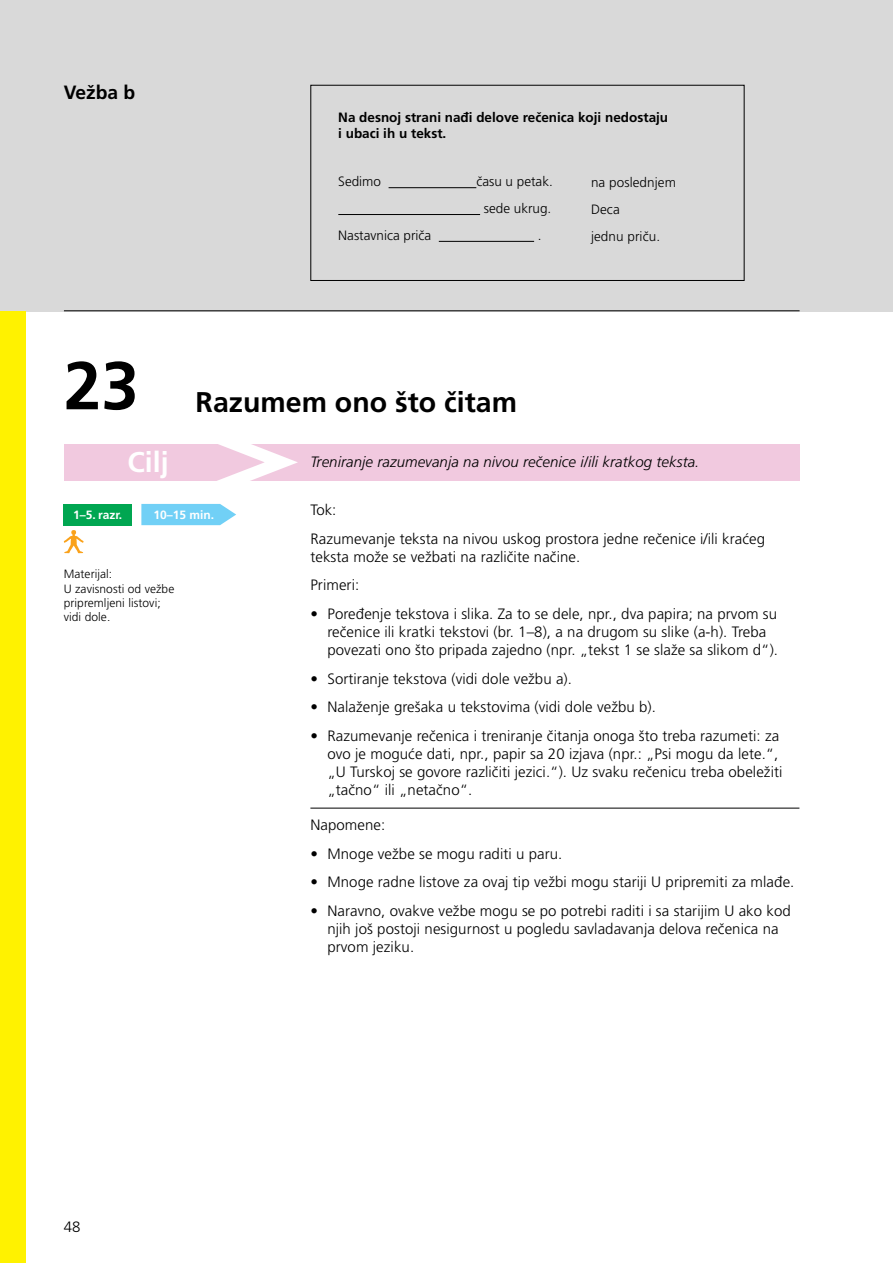
<style>
.page{position:relative;width:893px;height:1263px;background:#fff}
.page>*{position:absolute;margin:0;border:0;box-sizing:border-box;transform-origin:0 0}
.t1{font:700 67.5px "Frutiger LT Pro";color:#000}
.t2{font:700 28.5px "Frutiger LT Pro";color:#000}
.t3{font:700 28.5px "Frutiger LT Pro";color:#fff}
.t4{font:700 19.2px "Frutiger LT Pro";color:#000}
.t5{font:300 15px/18px "Frutiger LT Pro";letter-spacing:.005em;color:#000}
.t6{font:italic 300 15px "Frutiger LT Pro";letter-spacing:.005em;color:#000}
.t7{font:300 13.5px/26.8px "Frutiger LT Pro";color:#000;text-align:center}
.t8{font:700 13.5px/16.2px "Frutiger LT Pro";color:#000}
.t9{font:300 12px/14.4px "Frutiger LT Pro";letter-spacing:.005em;color:#000}
.t10{font:700 12px "Frutiger LT Pro";color:#fff}
</style>
<div class="page">
<div style="left:64px;top:444px;width:735px;height:36px;background:#f1c9df"></div>
<hr style="left:310px;top:808px;width:489px;height:1px;background:#000">
<svg style="left:64px;top:530px;width:20px;height:23px"></svg>
<svg style="left:141px;top:444px;width:174px;height:81px"></svg>
<div style="left:64px;top:504px;width:68px;height:21px;background:#00a651"></div>
<div style="left:0;top:0;width:893px;height:311px;background:#d9d9d9"></div>
<div style="left:0;top:311px;width:26px;height:952px;background:#fff200"></div>
<p class="t4" style="left:64px;top:81px;width:73px">Vežba b</p>
<h1 class="t1" style="left:64px;top:346px;width:77px">23</h1>
<p class="t8" style="left:338px;top:109px;width:331px">Na desnoj strani nađi delove rečenica koji nedostaju i ubaci ih u tekst.</p>
<p class="t7" style="left:338px;top:168px;width:44px">Sedimo</p>
<p class="t7" style="left:476px;top:168px;width:78px">času u petak. sede ukrug.</p>
<p class="t7" style="left:338px;top:222px;width:94px">Nastavnica priča</p>
<p class="t7" style="left:538px;top:222px;width:5px">.</p>
<p class="t7" style="left:591px;top:169px;width:86px;text-align:left">na poslednjem<br>Deca<br>jednu priču.</p>
<h2 class="t2" style="left:196px;top:385px;width:323px">Razumem ono što čitam</h2>
<h2 class="t3" style="left:128px;top:445px;width:43px">Cilj</h2>
<p class="t10" style="left:73px;top:507px;width:51px">1–5. razr.</p>
<p class="t10" style="left:153px;top:507px;width:62px">10–15 min.</p>
<p class="t9" style="left:64px;top:567px;width:112px">Materijal:<br>U zavisnosti od vežbe pripremljeni listovi; vidi dole.</p>
<p class="t6" style="left:310px;top:453px;width:391px">Treniranje razumevanja na nivou rečenice i/ili kratkog teksta.</p>
<p class="t5" style="left:310px;top:496px;width:456px;line-height:28.7px">Tok:<br>Razumevanje teksta na nivou uskog prostora jedne rečenice i/ili kraćeg</p>
<p class="t5" style="left:310px;top:542px;width:271px;line-height:28.7px">teksta može se vežbati na različite načine.<br>Primeri:</p>
<p class="t5" style="left:327px;top:605px;width:452px;text-indent:-17px">• Poređenje tekstova i slika. Za to se dele, npr., dva papira; na prvom su rečenice ili kratki tekstovi (br. 1–8), a na drugom su slike (a-h). Treba povezati ono što pripada zajedno (npr. „tekst 1 se slaže sa slikom d“).</p>
<p class="t5" style="left:310px;top:670px;width:263px">• Sortiranje tekstova (vidi dole vežbu a).</p>
<p class="t5" style="left:310px;top:698px;width:347px">• Nalaženje grešaka u tekstovima (vidi dole vežbu b).</p>
<p class="t5" style="left:327px;top:727px;width:457px;text-indent:-17px">• Razumevanje rečenica i treniranje čitanja onoga što treba razumeti: za ovo je moguće dati, npr., papir sa 20 izjava (npr.: „Psi mogu da lete.“, „U Turskoj se govore različiti jezici.“). Uz svaku rečenicu treba obeležiti „tačno“ ili „netačno“.</p>
<p class="t5" style="left:310px;top:816px;width:76px">Napomene:</p>
<p class="t5" style="left:310px;top:844px;width:254px">• Mnoge vežbe se mogu raditi u paru.</p>
<p class="t5" style="left:310px;top:873px;width:485px">• Mnoge radne listove za ovaj tip vežbi mogu stariji U pripremiti za mlađe.</p>
<p class="t5" style="left:327px;top:902px;width:465px;text-indent:-17px">• Naravno, ovakve vežbe mogu se po potrebi raditi i sa starijim U ako kod njih još postoji nesigurnost u pogledu savladavanja delova rečenica na prvom jeziku.</p>
<p class="t5" style="left:64px;top:1217px;width:18px">48</p>
</div>
